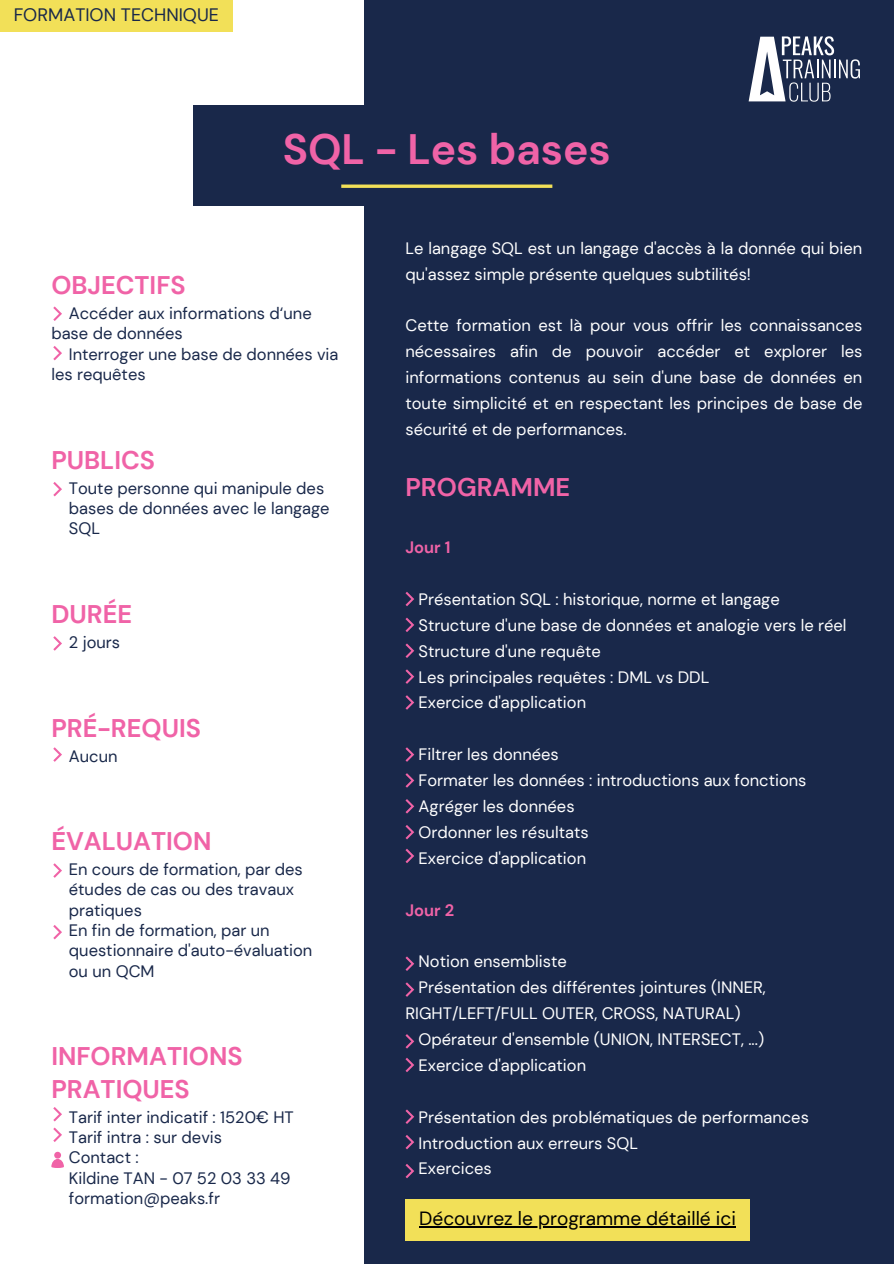
<style>
.page{position:relative;width:894px;height:1264px;background:#fff}
.page>*{position:absolute;margin:0;border:0;box-sizing:border-box;transform-origin:0 0}
.t1{font:700 42.45px "DM Sans";color:#f063a7}
.t2{font:700 25.5px/32.7px "DM Sans";color:#f063a7}
.t3{font:19.05px "DM Sans";color:#000}
.t4{font:18px "DM Sans";color:#19284a}
.t5{font:16.5px/25.8px "DM Sans";color:#fff}
.t6{font:16.5px/20.2px "DM Sans";color:#19284a}
.t7{font:700 16.5px "DM Sans";color:#f063a7}
</style>
<div class="page">
<div style="left:364px;top:0;width:529px;height:1263px;background:#19284a"></div>
<div style="left:193px;top:105px;width:507px;height:101px;background:#19284a"></div>
<svg style="left:405px;top:669px;width:9px;height:15px"></svg>
<svg style="left:405px;top:592px;width:9px;height:14px"></svg>
<svg style="left:405px;top:617px;width:9px;height:15px"></svg>
<svg style="left:405px;top:643px;width:9px;height:15px"></svg>
<svg style="left:341px;top:184px;width:211px;height:4px"></svg>
<svg style="left:53px;top:346px;width:9px;height:14px"></svg>
<svg style="left:53px;top:482px;width:9px;height:14px"></svg>
<svg style="left:53px;top:636px;width:9px;height:14px"></svg>
<svg style="left:53px;top:863px;width:9px;height:14px"></svg>
<svg style="left:53px;top:925px;width:9px;height:14px"></svg>
<svg style="left:53px;top:747px;width:9px;height:14px"></svg>
<svg style="left:53px;top:1107px;width:9px;height:14px"></svg>
<svg style="left:53px;top:1127px;width:9px;height:15px"></svg>
<svg style="left:51px;top:1151px;width:13px;height:16px"></svg>
<svg style="left:405px;top:695px;width:9px;height:14px"></svg>
<svg style="left:405px;top:747px;width:9px;height:14px"></svg>
<svg style="left:405px;top:773px;width:9px;height:14px"></svg>
<svg style="left:405px;top:799px;width:9px;height:14px"></svg>
<svg style="left:405px;top:956px;width:9px;height:15px"></svg>
<svg style="left:405px;top:982px;width:9px;height:14px"></svg>
<svg style="left:405px;top:1034px;width:9px;height:14px"></svg>
<svg style="left:405px;top:1057px;width:9px;height:15px"></svg>
<svg style="left:748px;top:36px;width:111px;height:66px"></svg>
<div style="left:405px;top:1199px;width:344px;height:41px;background:#f2e058"></div>
<hr style="left:419px;top:1226px;width:316px;height:1px;background:#000">
<div style="left:0;top:0;width:233px;height:31px;background:#f2e058"></div>
<svg style="left:53px;top:306px;width:9px;height:15px"></svg>
<svg style="left:405px;top:825px;width:9px;height:14px"></svg>
<svg style="left:405px;top:848px;width:9px;height:15px"></svg>
<svg style="left:405px;top:1109px;width:9px;height:14px"></svg>
<svg style="left:405px;top:1135px;width:9px;height:14px"></svg>
<svg style="left:405px;top:1164px;width:9px;height:14px"></svg>
<p class="t4" style="left:14px;top:3px;width:207px">FORMATION TECHNIQUE</p>
<p class="t1" style="left:283px;top:121px;width:329px">SQL - Les bases</p>
<h2 class="t2" style="left:51px;top:269px;width:136px">OBJECTIFS</h2>
<p class="t6" style="left:51px;top:303px;width:262px;text-indent:17px">Accéder aux informations d‘une base de données</p>
<p class="t6" style="left:51px;top:344px;width:288px;text-indent:17px">Interroger une base de données via les requêtes</p>
<h2 class="t2" style="left:51px;top:444px;width:105px">PUBLICS</h2>
<p class="t6" style="left:69px;top:478px;width:262px">Toute personne qui manipule des bases de données avec le langage<br>SQL</p>
<h2 class="t2" style="left:51px;top:598px;width:82px">DURÉE</h2>
<p class="t6" style="left:69px;top:632px;width:53px">2 jours</p>
<h2 class="t2" style="left:51px;top:711px;width:151px">PRÉ-REQUIS</h2>
<p class="t6" style="left:69px;top:745px;width:50px">Aucun</p>
<h2 class="t2" style="left:51px;top:825px;width:162px">ÉVALUATION</h2>
<p class="t6" style="left:69px;top:859px;width:245px">En cours de formation, par des études de cas ou des travaux pratiques<br>En fin de formation, par un questionnaire d'auto-évaluation ou un QCM</p>
<h2 class="t2" style="left:51px;top:1040px;width:193px">INFORMATIONS<br>PRATIQUES</h2>
<p class="t6" style="left:69px;top:1107px;width:226px">Tarif inter indicatif : 1520€ HT<br>Tarif intra : sur devis<br>Contact :<br>Kildine TAN - 07 52 03 33 49 formation@peaks.fr</p>
<p class="t5" style="left:405px;top:235px;width:458px">Le langage SQL est un langage d'accès à la donnée qui bien qu'assez simple présente quelques subtilités!</p>
<p class="t5" style="left:405px;top:313px;width:458px;text-align:justify">Cette formation est là pour vous offrir les connaissances nécessaires afin de pouvoir accéder et explorer les informations contenus au sein d'une base de données en toute simplicité et en respectant les principes de base de sécurité et de performances.</p>
<p class="t2" style="left:405px;top:470px;width:166px">PROGRAMME</p>
<h2 class="t7" style="left:405px;top:537px;width:46px">Jour 1</h2>
<p class="t5" style="left:418px;top:586px;width:362px">Présentation SQL : historique, norme et langage</p>
<p class="t5" style="left:418px;top:612px;width:429px">Structure d'une base de données et analogie vers le réel</p>
<p class="t5" style="left:418px;top:638px;width:184px">Structure d'une requête</p>
<p class="t5" style="left:418px;top:664px;width:292px">Les principales requêtes : DML vs DDL</p>
<p class="t5" style="left:418px;top:690px;width:169px">Exercice d'application</p>
<p class="t5" style="left:418px;top:741px;width:142px">Filtrer les données</p>
<p class="t5" style="left:418px;top:767px;width:389px">Formater les données : introductions aux fonctions</p>
<p class="t5" style="left:418px;top:793px;width:157px">Agréger les données</p>
<p class="t5" style="left:418px;top:819px;width:171px">Ordonner les résultats</p>
<p class="t5" style="left:418px;top:845px;width:169px">Exercice d'application</p>
<p class="t7" style="left:405px;top:899px;width:50px">Jour 2</p>
<p class="t5" style="left:418px;top:948px;width:150px">Notion ensembliste</p>
<p class="t5" style="left:405px;top:974px;width:362px;text-indent:13px">Présentation des différentes jointures (INNER,<br>RIGHT/LEFT/FULL OUTER, CROSS, NATURAL)</p>
<p class="t5" style="left:418px;top:1026px;width:347px">Opérateur d'ensemble (UNION, INTERSECT, ...)</p>
<p class="t5" style="left:418px;top:1052px;width:169px">Exercice d'application</p>
<p class="t5" style="left:418px;top:1104px;width:391px">Présentation des problématiques de performances</p>
<p class="t5" style="left:418px;top:1129px;width:221px">Introduction aux erreurs SQL</p>
<p class="t5" style="left:418px;top:1155px;width:75px">Exercices</p>
<p class="t3" style="left:419px;top:1206px;width:318px">Découvrez le programme détaillé ici</p>
</div>
